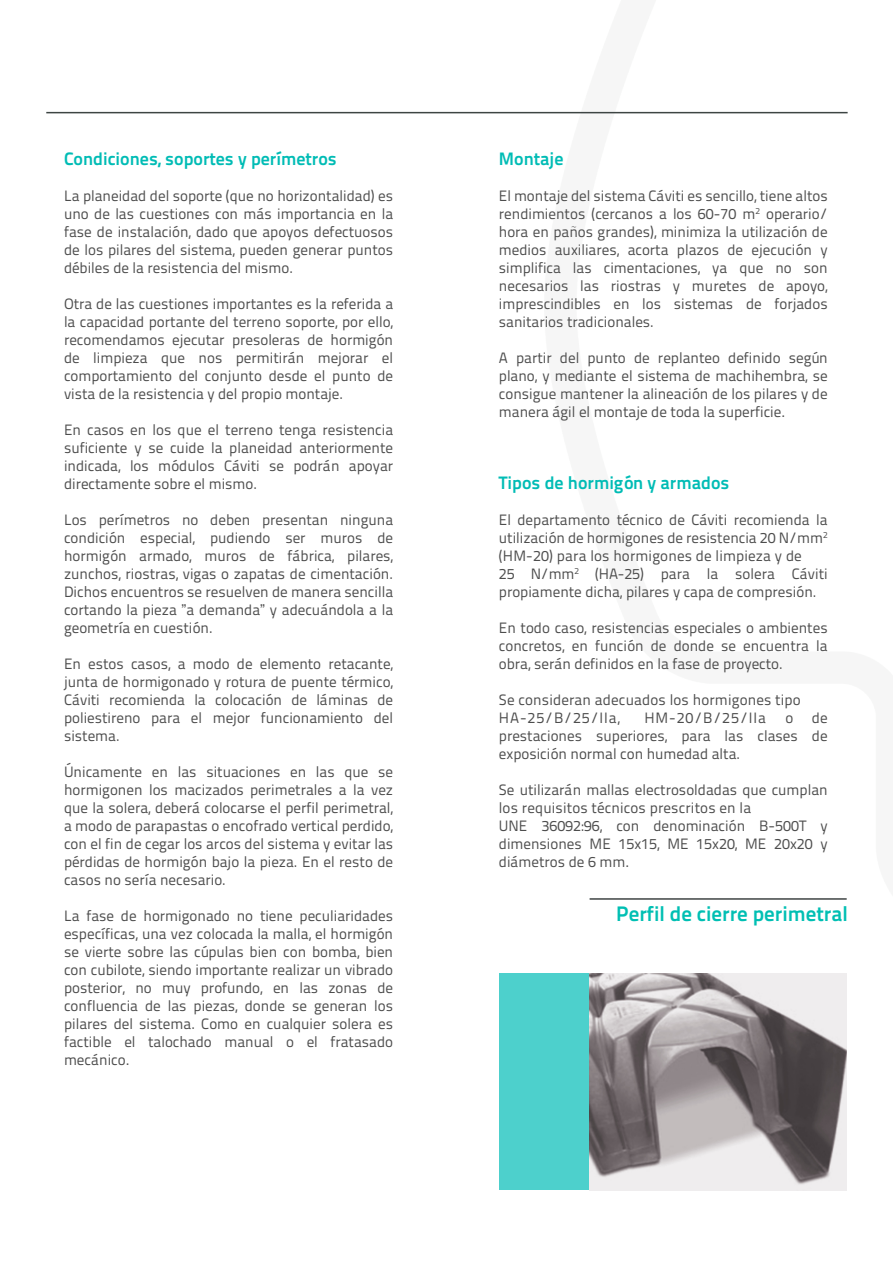
<style>
.page{position:relative;width:893px;height:1263px;background:#fff}
.page>*{position:absolute;margin:0;border:0;box-sizing:border-box;transform-origin:0 0}
.t1{font:21px "Titillium Text 15 L 800 wt";color:#00bfb3}
.t2{font:18px "Titillium Text 15 L 800 wt";color:#00bcb5}
.t3{font:15px/18px "Titillium Text 15 L 400 wt";color:#4d4d4d;text-align:justify}
.s1{font-family:"Arial"}
.s2{font-family:"Calibri"}
</style>
<div class="page">
<hr style="left:46px;top:112px;width:802px;height:1px;background:#3d4543">
<div style="left:499px;top:974px;width:174px;height:216px;background:#4dd0cc"></div>
<img style="left:590px;top:974px;width:257px;height:216px">
<hr style="left:590px;top:898px;width:257px;height:2px;background:#3f4444">
<p class="t2" style="left:64px;top:152px;width:274px">Condiciones, soportes y perímetros</p>
<p class="t3" style="left:64px;top:188px;width:331px">La planeidad del soporte (que no horizontalidad) es uno de las cuestiones con más importancia en la fase de instalación, dado que apoyos defectuosos de los pilares del sistema, pueden generar puntos débiles de la resistencia del mismo.</p>
<p class="t3" style="left:64px;top:296px;width:331px">Otra de las cuestiones importantes es la referida a la capacidad portante del terreno soporte, por ello, recomendamos ejecutar presoleras de hormigón de limpieza que nos permitirán mejorar el comportamiento del conjunto desde el punto de vista de la resistencia y del propio montaje.</p>
<p class="t3" style="left:64px;top:422px;width:331px">En casos en los que el terreno tenga resistencia suficiente y se cuide la planeidad anteriormente indicada, los módulos Cáviti se podrán apoyar directamente sobre el mismo.</p>
<p class="t3" style="left:64px;top:512px;width:331px">Los perímetros no deben presentan ninguna condición especial, pudiendo ser muros de hormigón armado, muros de fábrica, pilares, zunchos, riostras, vigas o zapatas de cimentación.<br>Dichos encuentros se resuelven de manera sencilla cortando la pieza <span class="s1">”</span>a demanda<span class="s1">”</span> y adecuándola a la geometría en cuestión.</p>
<p class="t3" style="left:64px;top:656px;width:331px">En estos casos, a modo de elemento retacante, junta de hormigonado y rotura de puente térmico, Cáviti recomienda la colocación de láminas de poliestireno para el mejor funcionamiento del sistema.</p>
<p class="t3" style="left:64px;top:764px;width:331px">Únicamente en las situaciones en las que se hormigonen los macizados perimetrales a la vez que la solera, deberá colocarse el perfil perimetral, a modo de parapastas o encofrado vertical perdido, con el fin de cegar los arcos del sistema y evitar las pérdidas de hormigón bajo la pieza. En el resto de casos no sería necesario.</p>
<p class="t3" style="left:64px;top:908px;width:331px">La fase de hormigonado no tiene peculiaridades específicas, una vez colocada la malla, el hormigón se vierte sobre las cúpulas bien con bomba, bien con cubilote, siendo importante realizar un vibrado posterior, no muy profundo, en las zonas de confluencia de las piezas, donde se generan los pilares del sistema. Como en cualquier solera es factible el talochado manual o el fratasado mecánico<span class="s2">.</span></p>
<p class="t2" style="left:499px;top:152px;width:66px">Montaje</p>
<p class="t3" style="left:499px;top:188px;width:330px">El montaje del sistema Cáviti es sencillo, tiene altos rendimientos (cercanos a los 60-70 m<sup>2</sup> operario/ hora en paños grandes), minimiza la utilización de medios auxiliares, acorta plazos de ejecución y simplifica las cimentaciones, ya que no son necesarios las riostras y muretes de apoyo, imprescindibles en los sistemas de forjados sanitarios tradicionales.</p>
<p class="t3" style="left:499px;top:350px;width:330px">A partir del punto de replanteo definido según plano, y mediante el sistema de machihembra, se consigue mantener la alineación de los pilares y de manera ágil el montaje de toda la superficie<span class="s2">.</span></p>
<p class="t2" style="left:499px;top:476px;width:232px">Tipos de hormigón y armados</p>
<p class="t3" style="left:499px;top:512px;width:330px;text-align:left">El departamento técnico de Cáviti recomienda la utilización de hormigones de resistencia 20 N/mm<sup>2 </sup>(HM-20) para los hormigones de limpieza y de<br>25 N/mm<sup>2</sup> (HA-25) para la solera Cáviti propiamente dicha, pilares y capa de compresión.</p>
<p class="t3" style="left:499px;top:620px;width:330px">En todo caso, resistencias especiales o ambientes concretos, en función de donde se encuentra la obra, serán definidos en la fase de proyecto.</p>
<p class="t3" style="left:499px;top:692px;width:303px">Se consideran adecuados los hormigones tipo<br>HA-25/B/25/IIa,</p>
<p class="t3" style="left:644px;top:710px;width:123px">HM-20/B/25/IIa</p>
<p class="t3" style="left:499px;top:710px;width:330px;text-indent:287px">o de prestaciones superiores, para las clases de exposición normal con humedad alta.</p>
<p class="t3" style="left:499px;top:782px;width:330px;text-align:left">Se utilizarán mallas electrosoldadas que cumplan los requisitos técnicos prescritos en la<br>UNE 36092:96, con denominación B-500T y dimensiones ME 15x15, ME 15x20, ME 20x20 y diámetros de 6 mm<span class="s2">.</span></p>
<h1 class="t1" style="left:616px;top:905px;width:233px">Perfil de cierre perimetral</h1>
</div>
